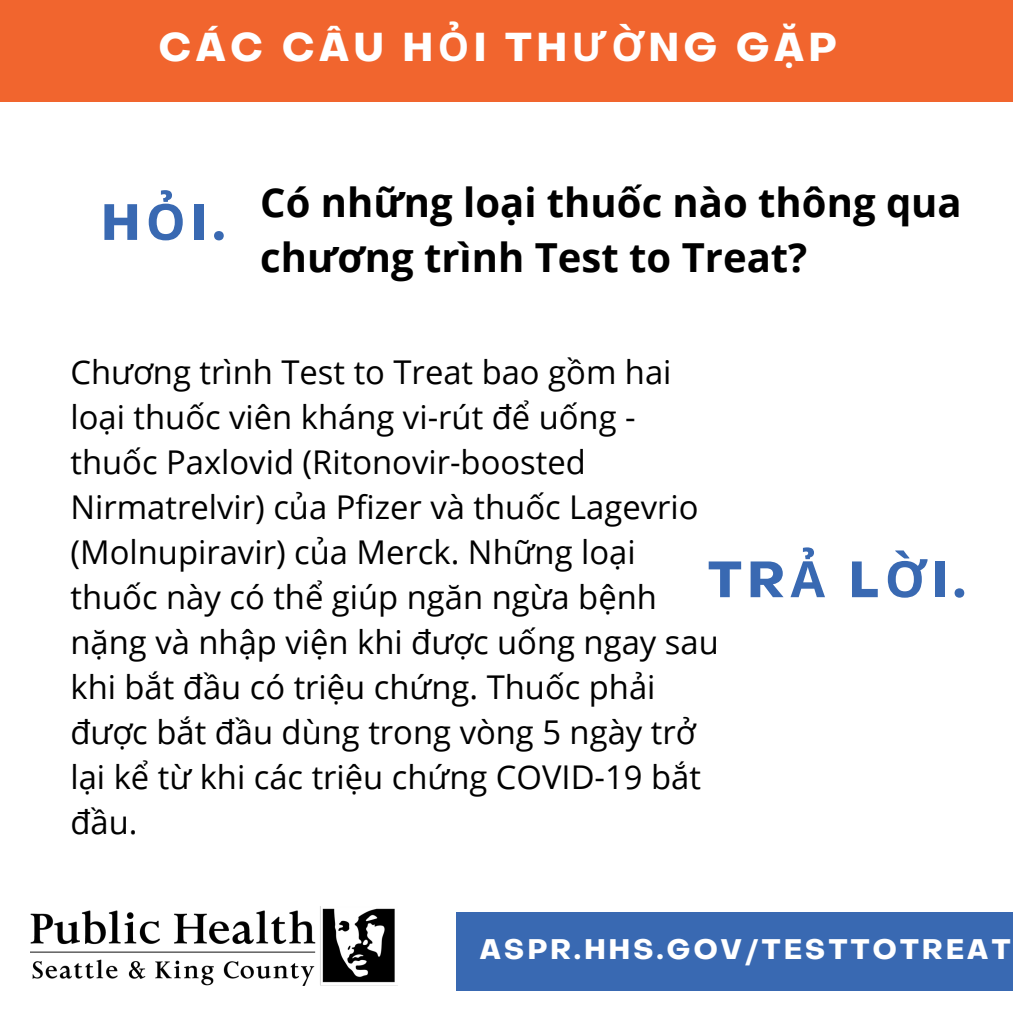
<style>
.page{position:relative;width:1013px;height:1013px;background:#fff}
.page>*{position:absolute;margin:0;border:0;box-sizing:border-box;transform-origin:0 0}
.t1{font:700 50px "Object Sans";color:#3969b2}
.t2{font:700 40px/55.2px "Open Sans";color:#000}
.t3{font:700 39.5px "Object Sans";letter-spacing:.12em;color:#fff}
.t4{font:32.75px/45px "Open Sans";color:#000}
.t5{font:700 27.75px "Object Sans";letter-spacing:.12em;color:#fff}
.s1{font-family:"Noto Sans"}
</style>
<div class="page">
<img style="left:30px;top:906px;width:365px;height:79px">
<div style="left:0;top:0;width:1012px;height:101px;background:#f1652e"></div>
<div style="left:456px;top:911px;width:556px;height:79px;background:#3969b2"></div>
<p class="t3" style="left:159px;top:31px;width:679px">CÁC CÂU H<span class="s1">Ỏ</span>I TH<span class="s1">ƯỜ</span>NG GẶP</p>
<h1 class="t1" style="left:102px;top:203px;width:125px">H<span class="s1">Ỏ</span>I.</h1>
<p class="t2" style="left:260px;top:174px;width:703px">Có những loại thuốc nào thông qua chương trình Test to Treat?</p>
<p class="t4" style="left:70px;top:348px;width:650px">Chương trình Test to Treat bao gồm hai loại thuốc viên kháng vi-rút để uống - thuốc Paxlovid (Ritonovir-boosted Nirmatrelvir) của Pfizer và thuốc Lagevrio (Molnupiravir) của Merck. Những loại thuốc này có thể giúp ngăn ngừa bệnh nặng và nhập viện khi được uống ngay sau khi bắt đầu có triệu chứng. Thuốc phải được bắt đầu dùng trong vòng 5 ngày trở lại kể từ khi các triệu chứng COVID-19 bắt đầu.</p>
<h1 class="t1" style="left:708px;top:560px;width:259px">TR<span class="s1">Ả</span> L<span class="s1">Ờ</span>I.</h1>
<p class="t5" style="left:480px;top:938px;width:532px">ASPR.HHS.GOV/TESTTOTREAT</p>
</div>
